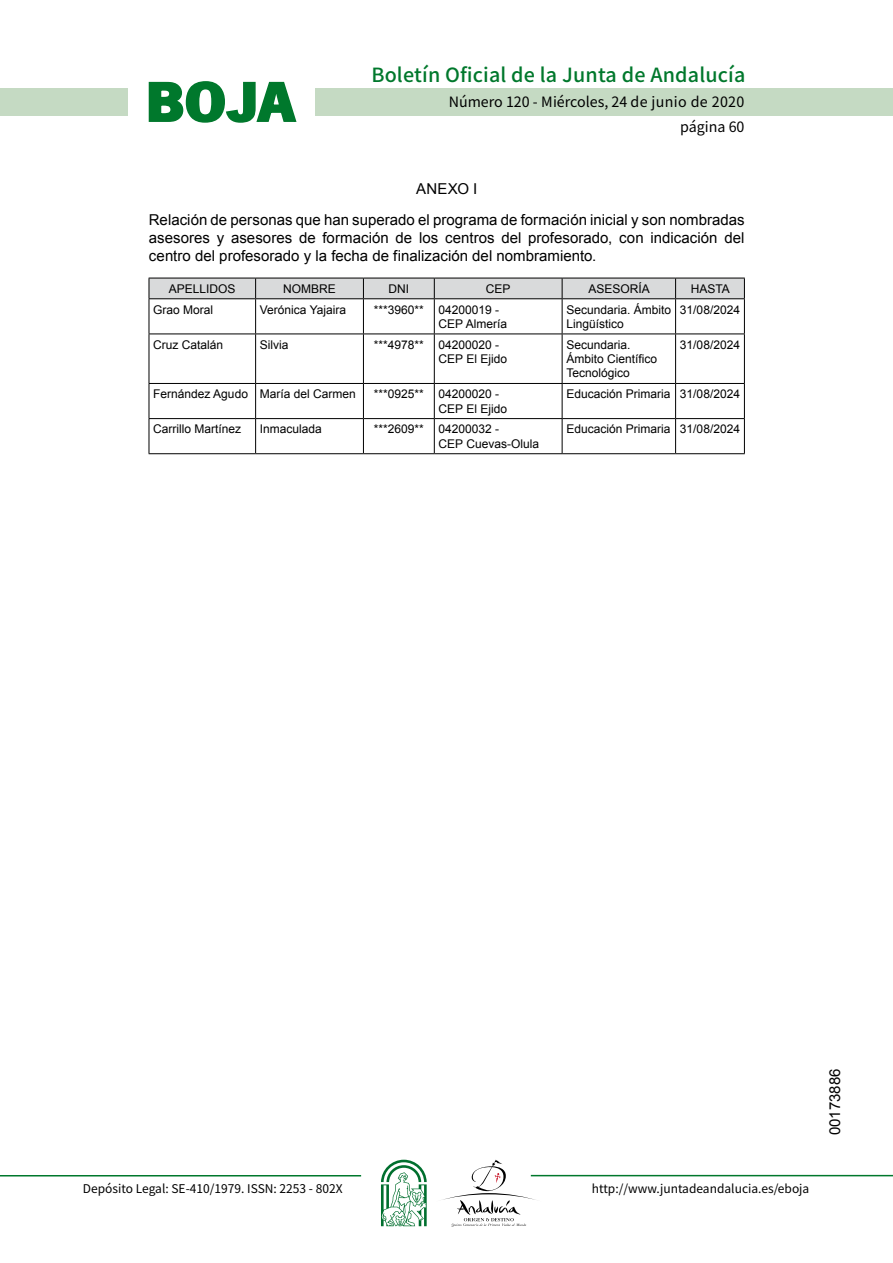
<style>
.page{position:relative;width:893px;height:1263px;background:#fff}
.page>*{position:absolute;margin:0;border:0;box-sizing:border-box;transform-origin:0 0}
.t1{font:700 57.75px "News Got T";color:#00782c;scale:1.14 1}
.t2{font:500 19.5px "Noto Sans HK";letter-spacing:.01em;color:#00782c}
.t3{font:15px/30.8px "Arial";color:#000;text-align:center}
.t4{font:14.25px/24.5px "Noto Sans HK";color:#000;text-align:right}
.t5{font:12px/14.4px "Arial";color:#000}
.t6{font:12px "Noto Sans HK";color:#000}
</style>
<div class="page">
<div style="left:315px;top:88px;width:577px;height:28px;background:#c5dac3"></div>
<div style="left:0;top:88px;width:128px;height:28px;background:#c5dac3"></div>
<hr style="left:0;top:1175px;width:361px;height:2px;background:#00782c">
<hr style="left:531px;top:1175px;width:361px;height:1px;background:#00782c">
<svg style="left:148px;top:81px;width:149px;height:42px"></svg>
<svg style="left:442px;top:1160px;width:100px;height:67px"></svg>
<svg style="left:381px;top:1160px;width:45px;height:66px"></svg>
<svg style="left:149px;top:278px;width:596px;height:21px;background:#d0d1d2"></svg>
<hr style="left:149px;top:298px;width:106px;height:1px;background:#000">
<hr style="left:149px;top:299px;width:1px;height:35px;background:#000">
<hr style="left:255px;top:298px;width:108px;height:1px;background:#000">
<hr style="left:255px;top:299px;width:1px;height:35px;background:#000">
<hr style="left:363px;top:298px;width:71px;height:1px;background:#000">
<hr style="left:363px;top:299px;width:1px;height:35px;background:#000">
<hr style="left:434px;top:298px;width:128px;height:1px;background:#000">
<hr style="left:434px;top:299px;width:1px;height:35px;background:#000">
<hr style="left:562px;top:298px;width:113px;height:1px;background:#000">
<hr style="left:561px;top:299px;width:1px;height:35px;background:#000">
<hr style="left:675px;top:298px;width:69px;height:1px;background:#000">
<hr style="left:675px;top:299px;width:1px;height:35px;background:#000">
<hr style="left:744px;top:299px;width:1px;height:35px;background:#000">
<hr style="left:149px;top:334px;width:106px;height:1px;background:#000">
<hr style="left:149px;top:334px;width:1px;height:49px;background:#000">
<hr style="left:255px;top:334px;width:108px;height:1px;background:#000">
<hr style="left:255px;top:334px;width:1px;height:49px;background:#000">
<hr style="left:363px;top:334px;width:71px;height:1px;background:#000">
<hr style="left:363px;top:334px;width:1px;height:49px;background:#000">
<hr style="left:434px;top:334px;width:128px;height:1px;background:#000">
<hr style="left:434px;top:334px;width:1px;height:49px;background:#000">
<hr style="left:562px;top:334px;width:113px;height:1px;background:#000">
<hr style="left:561px;top:334px;width:1px;height:49px;background:#000">
<hr style="left:675px;top:334px;width:69px;height:1px;background:#000">
<hr style="left:675px;top:334px;width:1px;height:49px;background:#000">
<hr style="left:744px;top:334px;width:1px;height:49px;background:#000">
<hr style="left:149px;top:383px;width:106px;height:1px;background:#000">
<hr style="left:149px;top:384px;width:1px;height:34px;background:#000">
<hr style="left:255px;top:383px;width:108px;height:1px;background:#000">
<hr style="left:255px;top:384px;width:1px;height:34px;background:#000">
<hr style="left:363px;top:383px;width:71px;height:1px;background:#000">
<hr style="left:363px;top:384px;width:1px;height:34px;background:#000">
<hr style="left:434px;top:383px;width:128px;height:1px;background:#000">
<hr style="left:434px;top:384px;width:1px;height:34px;background:#000">
<hr style="left:562px;top:383px;width:113px;height:1px;background:#000">
<hr style="left:561px;top:384px;width:1px;height:34px;background:#000">
<hr style="left:675px;top:383px;width:69px;height:1px;background:#000">
<hr style="left:675px;top:384px;width:1px;height:34px;background:#000">
<hr style="left:744px;top:384px;width:1px;height:34px;background:#000">
<hr style="left:149px;top:418px;width:106px;height:1px;background:#000">
<hr style="left:149px;top:419px;width:1px;height:34px;background:#000">
<hr style="left:255px;top:418px;width:108px;height:1px;background:#000">
<hr style="left:255px;top:419px;width:1px;height:34px;background:#000">
<hr style="left:363px;top:418px;width:71px;height:1px;background:#000">
<hr style="left:363px;top:419px;width:1px;height:34px;background:#000">
<hr style="left:434px;top:418px;width:128px;height:1px;background:#000">
<hr style="left:434px;top:419px;width:1px;height:34px;background:#000">
<hr style="left:562px;top:418px;width:113px;height:1px;background:#000">
<hr style="left:561px;top:419px;width:1px;height:34px;background:#000">
<hr style="left:675px;top:418px;width:69px;height:1px;background:#000">
<hr style="left:675px;top:419px;width:1px;height:34px;background:#000">
<hr style="left:744px;top:419px;width:1px;height:34px;background:#000">
<hr style="left:149px;top:453px;width:106px;height:1px;background:#000">
<hr style="left:255px;top:453px;width:108px;height:1px;background:#000">
<hr style="left:363px;top:453px;width:71px;height:1px;background:#000">
<hr style="left:434px;top:453px;width:128px;height:1px;background:#000">
<hr style="left:562px;top:453px;width:113px;height:1px;background:#000">
<hr style="left:675px;top:453px;width:69px;height:1px;background:#000">
<h1 class="t1" style="left:145px;top:68px;width:133px">BOJA</h1>
<h2 class="t2" style="left:371px;top:64px;width:375px">Boletín Oficial de la Junta de Andalucía</h2>
<p class="t4" style="left:449px;top:90px;width:297px">Número 120 - Miércoles, 24 de junio de 2020 página 60</p>
<p class="t3" style="left:149px;top:173px;width:597px">ANEXO I<br>Relación de personas que han superado el programa de formación inicial y son nombradas</p>
<p class="t3" style="left:149px;top:229px;width:597px;line-height:18px;text-align:left">asesores y asesores de formación de los centros del profesorado, con indicación del centro del profesorado y la fecha de finalización del nombramiento.</p>
<p class="t5" style="left:169px;top:282px;width:68px">APELLIDOS</p>
<p class="t5" style="left:283px;top:282px;width:54px">NOMBRE</p>
<p class="t5" style="left:388px;top:282px;width:22px">DNI</p>
<p class="t5" style="left:486px;top:282px;width:26px">CEP</p>
<p class="t5" style="left:588px;top:282px;width:63px">ASESORÍA</p>
<p class="t5" style="left:690px;top:282px;width:41px">HASTA</p>
<p class="t5" style="left:153px;top:302px;width:62px">Grao Moral</p>
<p class="t5" style="left:260px;top:302px;width:88px">Verónica Yajaira</p>
<p class="t5" style="left:438px;top:302px;width:70px;text-indent:-65px">***3960** 04200019 -<br>CEP Almería</p>
<p class="t5" style="left:566px;top:302px;width:106px">Secundaria. Ámbito<br>Lingüístico</p>
<p class="t5" style="left:680px;top:302px;width:62px">31/08/2024</p>
<p class="t5" style="left:153px;top:337px;width:72px">Cruz Catalán</p>
<p class="t5" style="left:260px;top:337px;width:30px">Silvia</p>
<p class="t5" style="left:438px;top:337px;width:70px;text-indent:-65px">***4978** 04200020 -<br>CEP El Ejido</p>
<p class="t5" style="left:566px;top:337px;width:92px">Secundaria.<br>Ámbito Científico<br>Tecnológico</p>
<p class="t5" style="left:680px;top:337px;width:62px">31/08/2024</p>
<p class="t5" style="left:153px;top:387px;width:204px">Fernández Agudo María del Carmen</p>
<p class="t5" style="left:438px;top:387px;width:70px;text-indent:-65px">***0925** 04200020 -<br>CEP El Ejido</p>
<p class="t5" style="left:566px;top:387px;width:175px">Educación Primaria 31/08/2024</p>
<p class="t5" style="left:153px;top:422px;width:90px">Carrillo Martínez</p>
<p class="t5" style="left:260px;top:422px;width:64px">Inmaculada</p>
<p class="t5" style="left:438px;top:422px;width:102px;text-indent:-65px">***2609** 04200032 -<br>CEP Cuevas-Olula</p>
<p class="t5" style="left:566px;top:422px;width:175px">Educación Primaria 31/08/2024</p>
<p class="t6" style="left:83px;top:1181px;width:261px">Depósito Legal: SE-410/1979. ISSN: 2253 - 802X</p>
<p class="t6" style="left:592px;top:1181px;width:219px">http://www.juntadeandalucia.es/eboja</p>
<p class="t3" style="left:819px;top:1135px;width:68px;rotate:-90deg">00173886</p>
</div>
